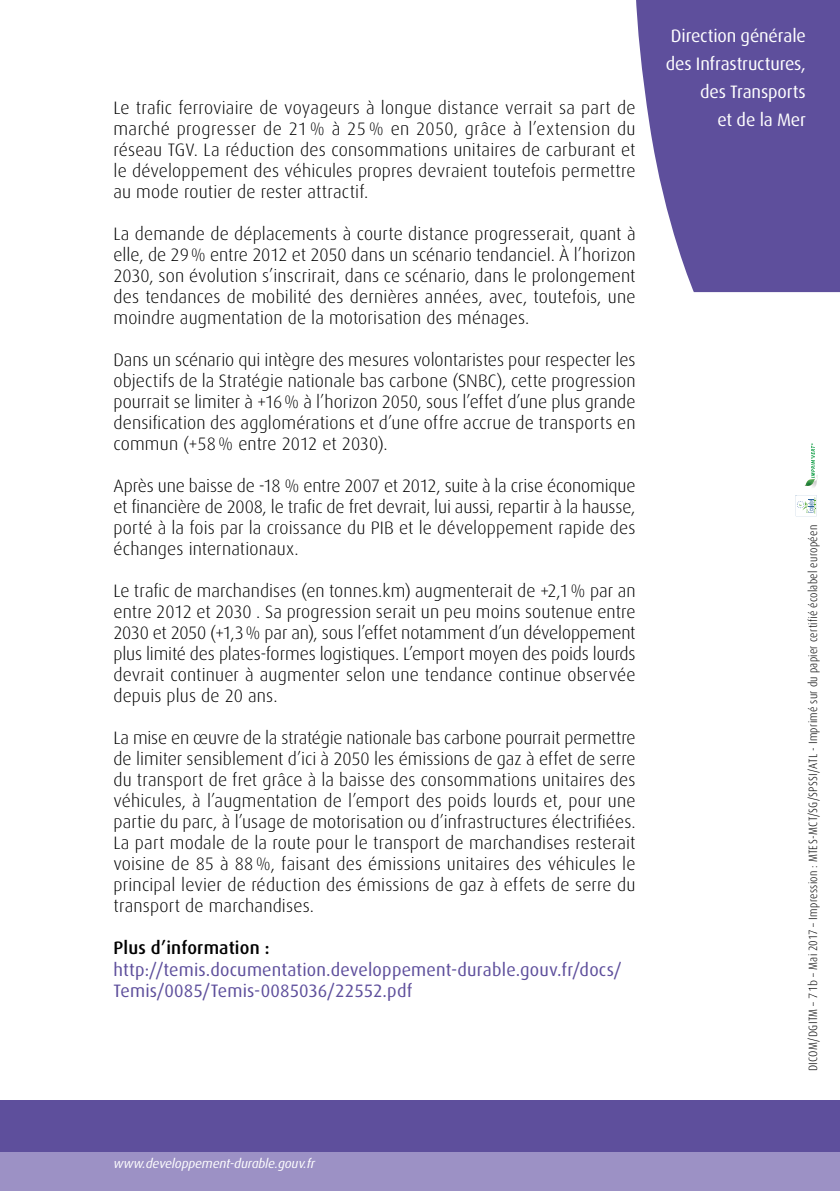
<style>
.page{position:relative;width:840px;height:1191px;background:#fff}
.page>*{position:absolute;margin:0;border:0;box-sizing:border-box;transform-origin:0 0}
.t1{font:300 18px/21px "Dax OT";letter-spacing:.01em;color:#000;text-align:justify}
.t2{font:18px/21px "Dax OT";letter-spacing:.01em;color:#5e4f9c}
.t3{font:18px/28px "Dax OT";letter-spacing:-.01em;color:#fff;text-align:right}
.t4{font:500 18px "Dax OT";letter-spacing:.01em;color:#000}
.t5{font:italic 13px "Dax OT";letter-spacing:-.01em;color:#fff}
.t6{font:300 condensed 12px "Dax OT";letter-spacing:.03em;color:#000}
.s1{font-stretch:normal}
</style>
<div class="page">
<svg style="left:636px;top:0;width:203px;height:292px;background:#7163a7"></svg>
<div style="left:0;top:1151px;width:839px;height:40px;background:#9c91c5"></div>
<div style="left:0;top:1100px;width:839px;height:51px;background:#5e4f9c"></div>
<svg style="left:795px;top:495px;width:21px;height:21px"></svg>
<img style="left:804px;top:474px;width:14px;height:14px">
<svg style="left:810px;top:443px;width:4px;height:35px"></svg>
<p class="t1" style="left:113px;top:97px;width:523px">Le trafic ferroviaire de voyageurs à longue distance verrait sa part de marché progresser de 21 % à 25 % en 2050, grâce à l’extension du réseau TGV. La réduction des consommations unitaires de carburant et le développement des véhicules propres devraient toutefois permettre au mode routier de rester attractif.</p>
<p class="t1" style="left:113px;top:224px;width:523px">La demande de déplacements à courte distance progresserait, quant à elle, de 29% entre 2012 et 2050 dans un scénario tendanciel. À l’horizon 2030, son évolution s’inscrirait, dans ce scénario, dans le prolongement des tendances de mobilité des dernières années, avec, toutefois, une moindre augmentation de la motorisation des ménages.</p>
<p class="t1" style="left:113px;top:350px;width:523px">Dans un scénario qui intègre des mesures volontaristes pour respecter les objectifs de la Stratégie nationale bas carbone (SNBC), cette progression pourrait se limiter à +16% à l’horizon 2050, sous l’effet d’une plus grande densification des agglomérations et d’une offre accrue de transports en commun (+58% entre 2012 et 2030).</p>
<p class="t1" style="left:113px;top:476px;width:523px">Après une baisse de -18 % entre 2007 et 2012, suite à la crise économique et financière de 2008, le trafic de fret devrait, lui aussi, repartir à la hausse, porté à la fois par la croissance du PIB et le développement rapide des échanges internationaux.</p>
<p class="t1" style="left:113px;top:581px;width:523px">Le trafic de marchandises (en tonnes.km) augmenterait de +2,1% par an entre 2012 et 2030 . Sa progression serait un peu moins soutenue entre 2030 et 2050 (+1,3% par an), sous l’effet notamment d’un développement plus limité des plates-formes logistiques. L’emport moyen des poids lourds devrait continuer à augmenter selon une tendance continue observée depuis plus de 20 ans.</p>
<p class="t1" style="left:113px;top:728px;width:523px">La mise en œuvre de la stratégie nationale bas carbone pourrait permettre de limiter sensiblement d’ici à 2050 les émissions de gaz à effet de serre du transport de fret grâce à la baisse des consommations unitaires des véhicules, à l’augmentation de l’emport des poids lourds et, pour une partie du parc, à l’usage de motorisation ou d’infrastructures électrifiées.<br>La part modale de la route pour le transport de marchandises resterait voisine de 85 à 88%, faisant des émissions unitaires des véhicules le principal levier de réduction des émissions de gaz à effets de serre du transport de marchandises.</p>
<p class="t4" style="left:113px;top:938px;width:157px">Plus d’information :</p>
<p class="t2" style="left:113px;top:959px;width:509px">http://temis.documentation.developpement-durable.gouv.fr/docs/<br>Temis/0085/Temis-0085036/22552.pdf</p>
<p class="t3" style="left:665px;top:22px;width:142px">Direction générale des Infrastructures, des Transports<br>et de la Mer</p>
<p class="t6" style="left:805px;top:1071px;width:547px;rotate:-90deg">DICOM/DGITM – <span class="s1">71b</span> – Mai 2017 – Impression : MTES-MCT/SG/SPSSI/ATL - Imprimé sur du papier certifié écolabel européen</p>
<p class="t5" style="left:113px;top:1156px;width:203px">www.developpement-durable.gouv.fr</p>
</div>
